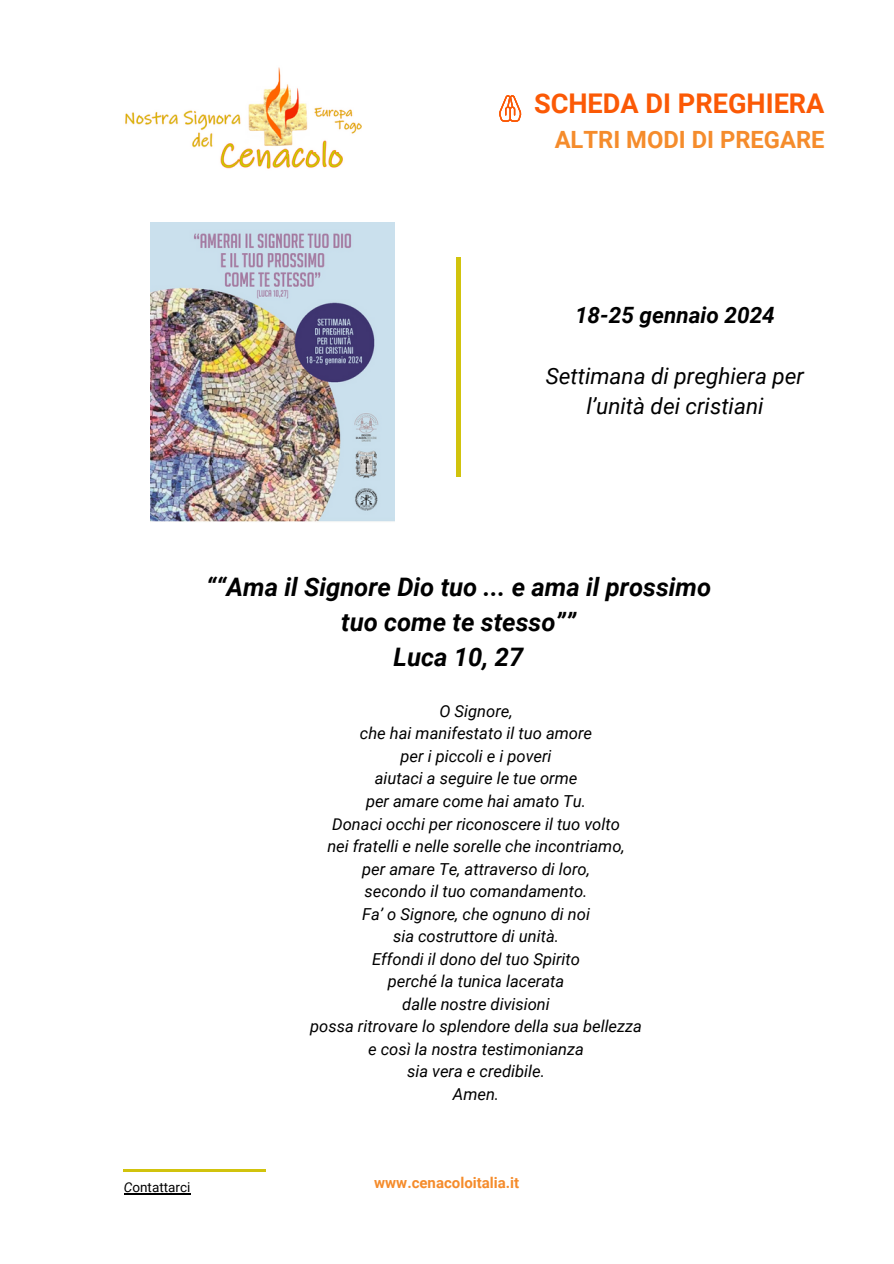
<style>
.page{position:relative;width:894px;height:1264px;background:#fff}
.page>*{position:absolute;margin:0;border:0;box-sizing:border-box;transform-origin:0 0}
.t1{font:700 27.15px "Roboto";color:#fb5905}
.t2{font:italic 700 25.5px/34.8px "Roboto";color:#000;text-align:center}
.t3{font:700 23.7px "Roboto";color:#f58c2c}
.t4{font:italic 22.5px/30.3px "Roboto";color:#000;text-align:center}
.t5{font:italic 700 22.5px "Roboto";color:#000}
.t6{font:italic 16.5px "Roboto";color:#000}
.t7{font:700 15px "Roboto";color:#f58c2c}
.t8{font:13.5px "Roboto";color:#000}
.s1{font-style:italic}
</style>
<div class="page">
<img style="left:125px;top:67px;width:236px;height:102px">
<hr style="left:124px;top:1169px;width:142px;height:2px;background:#d1c30d">
<svg style="left:499px;top:95px;width:22px;height:27px"></svg>
<hr style="left:456px;top:257px;width:4px;height:220px;background:#d1c30d">
<img style="left:150px;top:223px;width:244px;height:299px">
<hr style="left:132px;top:1193px;width:58px;height:1px;background:#000">
<p class="t1" style="left:534px;top:88px;width:292px">SCHEDA DI PREGHIERA</p>
<p class="t3" style="left:554px;top:126px;width:271px">ALTRI MODI DI PREGARE</p>
<p class="t5" style="left:575px;top:302px;width:201px">18-25 gennaio 2024</p>
<p class="t4" style="left:545px;top:361px;width:260px">Settimana di preghiera per l’unità dei cristiani</p>
<p class="t2" style="left:206px;top:570px;width:506px">““Ama il Signore Dio tuo ... e ama il prossimo tuo come te stesso””</p>
<p class="t2" style="left:393px;top:640px;width:131px">Luca 10, 27</p>
<p class="t6" style="left:439px;top:701px;width:75px">O Signore,</p>
<p class="t6" style="left:360px;top:724px;width:234px">che hai manifestato il tuo amore</p>
<p class="t6" style="left:400px;top:746px;width:152px">per i piccoli e i poveri</p>
<p class="t6" style="left:374px;top:769px;width:204px">aiutaci a seguire le tue orme</p>
<p class="t6" style="left:366px;top:791px;width:221px">per amare come hai amato Tu.</p>
<p class="t6" style="left:332px;top:814px;width:289px">Donaci occhi per riconoscere il tuo volto</p>
<p class="t6" style="left:327px;top:836px;width:299px">nei fratelli e nelle sorelle che incontriamo,</p>
<p class="t6" style="left:362px;top:859px;width:229px">per amare Te, attraverso di loro,</p>
<p class="t6" style="left:364px;top:881px;width:224px">secondo il tuo comandamento.</p>
<p class="t6" style="left:362px;top:904px;width:229px">Fa’ o Signore, che ognuno di noi</p>
<p class="t6" style="left:393px;top:926px;width:167px">sia costruttore di unità.</p>
<p class="t6" style="left:372px;top:949px;width:209px">Effondi il dono del tuo Spirito</p>
<p class="t6" style="left:388px;top:971px;width:178px">perché la tunica lacerata</p>
<p class="t6" style="left:402px;top:994px;width:149px">dalle nostre divisioni</p>
<p class="t6" style="left:310px;top:1016px;width:333px">possa ritrovare lo splendore della sua bellezza</p>
<p class="t6" style="left:368px;top:1039px;width:217px">e così la nostra testimonianza</p>
<p class="t6" style="left:407px;top:1061px;width:139px">sia vera e credibile.</p>
<p class="t6" style="left:453px;top:1084px;width:48px">Amen.</p>
<p class="t8" style="left:124px;top:1179px;width:68px"><span class="s1">C</span>ontattarci</p>
<p class="t7" style="left:374px;top:1174px;width:146px">www.cenacoloitalia.it</p>
</div>
